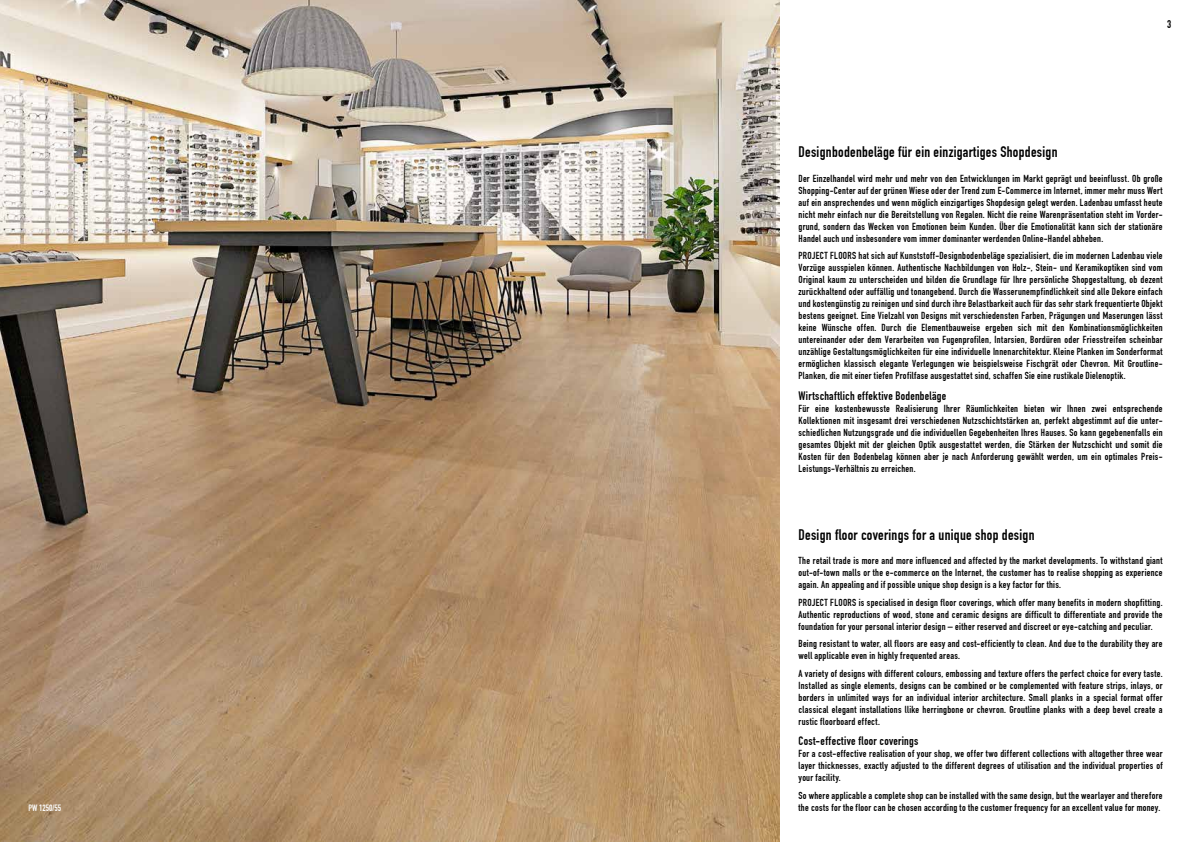
<style>
.page{position:relative;width:1191px;height:842px;background:#fff}
.page>*{position:absolute;margin:0;border:0;box-sizing:border-box;transform-origin:0 0}
.t1{font:15px "DIN Engschrift";letter-spacing:.02em;color:#000}
.t2{font:12px "DIN Engschrift";letter-spacing:.025em;color:#000}
.t3{font:11px "DIN Engschrift";color:#000}
.t4{font:10px/12px "DIN Engschrift";letter-spacing:.03em;color:#000;text-align:justify}
.t5{font:9px "DIN Engschrift";color:#fff}
</style>
<div class="page">
<img style="left:0;top:0;width:780px;height:842px">
<p class="t5" style="left:28px;top:802px;width:34px">PW 1250/55</p>
<h1 class="t1" style="left:798px;top:143px;width:260px">Designbodenbeläge für ein einzigartiges Shopdesign</h1>
<p class="t3" style="left:1167px;top:18px;width:6px">3</p>
<p class="t4" style="left:798px;top:172px;width:366px">Der Einzelhandel wird mehr und mehr von den Entwicklungen im Markt geprägt und beeinflusst. Ob große Shopping-Center auf der grünen Wiese oder der Trend zum E-Commerce im Internet, immer mehr muss Wert auf ein ansprechendes und wenn möglich einzigartiges Shopdesign gelegt werden. Ladenbau umfasst heute nicht mehr einfach nur die Bereitstellung von Regalen. Nicht die reine Warenpräsentation steht im Vorder&shy;grund, sondern das Wecken von Emotionen beim Kunden. Über die Emotionalität kann sich der stationäre Handel auch und insbesondere vom immer dominanter werdenden Online-Handel abheben.</p>
<p class="t4" style="left:798px;top:250px;width:365px">PROJECT FLOORS hat sich auf Kunststoff-Designbodenbeläge spezialisiert, die im modernen Ladenbau viele Vorzüge ausspielen können. Authentische Nachbildungen von Holz-, Stein- und Keramikoptiken sind vom Original kaum zu unterscheiden und bilden die Grundlage für Ihre persönliche Shopgestaltung, ob dezent zurückhaltend oder auffällig und tonangebend. Durch die Wasserunempfindlichkeit sind alle Dekore einfach und kostengünstig zu reinigen und sind durch ihre Belastbarkeit auch für das sehr stark frequentierte Objekt bestens geeignet. Eine Vielzahl von Designs mit verschiedensten Farben, Prägungen und Maserungen lässt keine Wünsche offen. Durch die Elementbauweise ergeben sich mit den Kombinationsmöglichkeiten untereinander oder dem Verarbeiten von Fugenprofilen, Intarsien, Bordüren oder Friesstreifen scheinbar unzählige Gestaltungsmöglichkeiten für eine individuelle Innenarchitektur. Kleine Planken im Sonderformat ermöglichen klassisch elegante Verlegungen wie beispielsweise Fischgrät oder Chevron. Mit Groutline-Planken, die mit einer tiefen Profilfase ausgestattet sind, schaffen Sie eine rustikale Dielenoptik.</p>
<p class="t2" style="left:798px;top:388px;width:149px">Wirtschaftlich effektive Bodenbeläge</p>
<p class="t4" style="left:798px;top:402px;width:365px">Für eine kostenbewusste Realisierung Ihrer Räumlichkeiten bieten wir Ihnen zwei entsprechende Kollektionen mit insgesamt drei verschiedenen Nutzschichtstärken an, perfekt abgestimmt auf die unter&shy;schiedlichen Nutzungsgrade und die individuellen Gegebenheiten Ihres Hauses. So kann gegebenenfalls ein gesamtes Objekt mit der gleichen Optik ausgestattet werden, die Stärken der Nutzschicht und somit die Kosten für den Bodenbelag können aber je nach Anforderung gewählt werden, um ein optimales Preis-Leistungs-Verhältnis zu erreichen.</p>
<h1 class="t1" style="left:798px;top:525px;width:237px">Design floor coverings for a unique shop design</h1>
<p class="t4" style="left:798px;top:555px;width:365px">The retail trade is more and more influenced and affected by the market developments. To withstand giant out-of-town malls or the e-commerce on the Internet, the customer has to realise shopping as experience again. An appealing and if possible unique shop design is a key factor for this.</p>
<p class="t4" style="left:798px;top:596px;width:365px">PROJECT FLOORS is specialised in design floor coverings, which offer many benefits in modern shopfitting.<br>Authentic reproductions of wood, stone and ceramic designs are difficult to differentiate and provide the foundation for your personal interior design – either reserved and discreet or eye-catching and peculiar.</p>
<p class="t4" style="left:798px;top:638px;width:365px">Being resistant to water, all floors are easy and cost-efficiently to clean. And due to the durability they are well applicable even in highly frequented areas.</p>
<p class="t4" style="left:798px;top:668px;width:366px">A variety of designs with different colours, embossing and texture offers the perfect choice for every taste.<br>Installed as single elements, designs can be combined or be complemented with feature strips, inlays, or borders in unlimited ways for an individual interior architecture. Small planks in a special format offer classical elegant installations llike herringbone or chevron. Groutline planks with a deep bevel create a rustic floorboard effect.</p>
<p class="t2" style="left:798px;top:734px;width:121px">Cost-effective floor coverings</p>
<p class="t4" style="left:798px;top:748px;width:365px">For a cost-effective realisation of your shop, we offer two different collections with altogether three wear layer thicknesses, exactly adjusted to the different degrees of utilisation and the individual properties of your facility.</p>
<p class="t4" style="left:798px;top:789px;width:365px">So where applicable a complete shop can be installed with the same design, but the wearlayer and therefore the costs for the floor can be chosen according to the customer frequency for an excellent value for money.</p>
</div>
